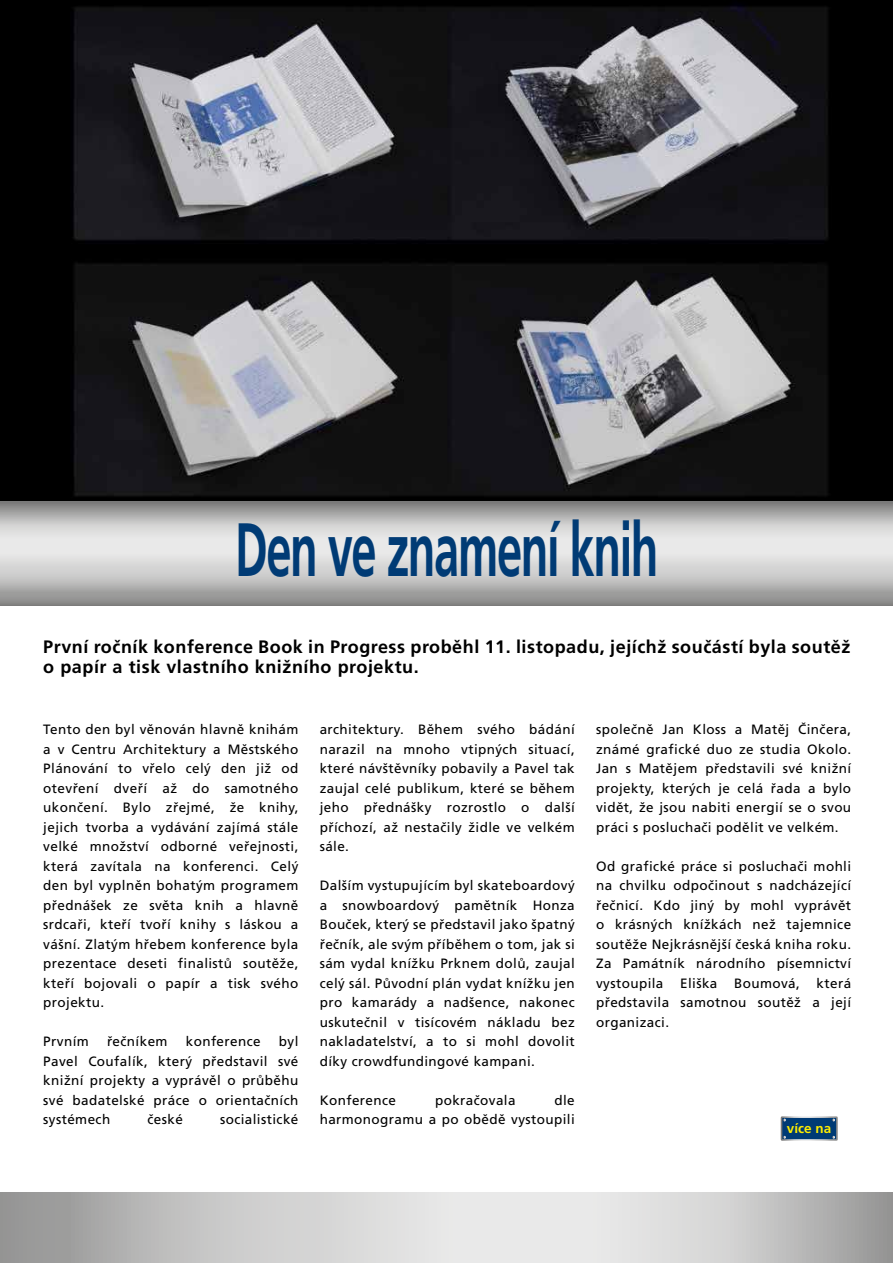
<style>
.page{position:relative;width:893px;height:1263px;background:#fff}
.page>*{position:absolute;margin:0;border:0;box-sizing:border-box;transform-origin:0 0}
.t1{font:700 75.45px "Frutiger CE";letter-spacing:-.03em;color:#003b75;scale:.6 1}
.t2{font:700 18px/19.5px "Frutiger CE";letter-spacing:.03em;color:#000}
.t3{font:13.5px/19.5px "Frutiger CE";letter-spacing:.03em;color:#000;text-align:justify}
.t4{font:700 13.5px "Frutiger CE";color:#ffed00}
</style>
<div class="page">
<img style="left:0;top:0;width:893px;height:502px">
<svg style="left:0;top:502px;width:893px;height:104px;background:#c2c1c1"></svg>
<svg style="left:0;top:1193px;width:893px;height:70px;background:#cacaca"></svg>
<div style="left:781px;top:1117px;width:56px;height:23px;background:#003b75"></div>
<div style="left:781px;top:1116px;width:57px;height:25px;border:2px solid #fff"></div>
<h1 class="t1" style="left:235px;top:507px;width:707px">Den ve znamení knih</h1>
<h2 class="t2" style="left:43px;top:637px;width:809px">První ročník konference Book in Progress proběhl 11. listopadu, jejíchž součástí byla soutěž o papír a tisk vlastního knižního projektu.</h2>
<p class="t3" style="left:43px;top:720px;width:257px">Tento den byl věnován hlavně knihám a v Centru Architektury a Městského Plánování to vřelo celý den již od otevření dveří až do samotného ukončení. Bylo zřejmé, že knihy, jejich tvorba a vydávání zajímá stále velké množství odborné veřejnosti, která zavítala na konferenci. Celý den byl vyplněn bohatým programem přednášek ze světa knih a hlavně srdcaři, kteří tvoří knihy s láskou a vášní. Zlatým hřebem konference byla prezentace deseti finalistů soutěže, kteří bojovali o papír a tisk svého projektu.</p>
<p class="t3" style="left:43px;top:1032px;width:47px">Prvním</p>
<p class="t3" style="left:107px;top:1032px;width:62px">řečníkem</p>
<p class="t3" style="left:186px;top:1032px;width:76px">konference</p>
<p class="t3" style="left:43px;top:1032px;width:257px;text-indent:236px">byl Pavel Coufalík, který představil své knižní projekty a vyprávěl o průběhu své badatelské práce o orientačních systémech</p>
<p class="t3" style="left:147px;top:1110px;width:37px">české</p>
<p class="t3" style="left:220px;top:1110px;width:80px">socialistické</p>
<p class="t3" style="left:320px;top:720px;width:257px">architektury. Během svého bádání narazil na mnoho vtipných situací, které návštěvníky pobavily a Pavel tak zaujal celé publikum, které se během jeho přednášky rozrostlo o další příchozí, až nestačily židle ve velkém sále.</p>
<p class="t3" style="left:320px;top:876px;width:257px">Dalším vystupujícím byl skateboardový a snowboardový pamětník Honza Bouček, který se představil jako špatný řečník, ale svým příběhem o tom, jak si sám vydal knížku Prknem dolů, zaujal celý sál. Původní plán vydat knížku jen pro kamarády a nadšence, nakonec uskutečnil v tisícovém nákladu bez nakladatelství, a to si mohl dovolit díky crowdfundingové kampani.</p>
<p class="t3" style="left:320px;top:1090px;width:78px">Konference</p>
<p class="t3" style="left:435px;top:1090px;width:82px">pokračovala</p>
<p class="t3" style="left:320px;top:1090px;width:257px;text-align:right">dle<br>harmonogramu a po obědě vystoupili</p>
<p class="t3" style="left:596px;top:720px;width:257px">společně Jan Kloss a Matěj Činčera, známé grafické duo ze studia Okolo.<br>Jan s Matějem představili své knižní projekty, kterých je celá řada a bylo vidět, že jsou nabiti energií se o svou práci s posluchači podělit ve velkém.</p>
<p class="t3" style="left:596px;top:856px;width:257px">Od grafické práce si posluchači mohli na chvilku odpočinout s nadcházející řečnicí. Kdo jiný by mohl vyprávět o krásných knížkách než tajemnice soutěže Nejkrásnější česká kniha roku.<br>Za Památník národního písemnictví vystoupila Eliška Boumová, která představila samotnou soutěž a její organizaci.</p>
<p class="t4" style="left:787px;top:1120px;width:46px">více na</p>
</div>
